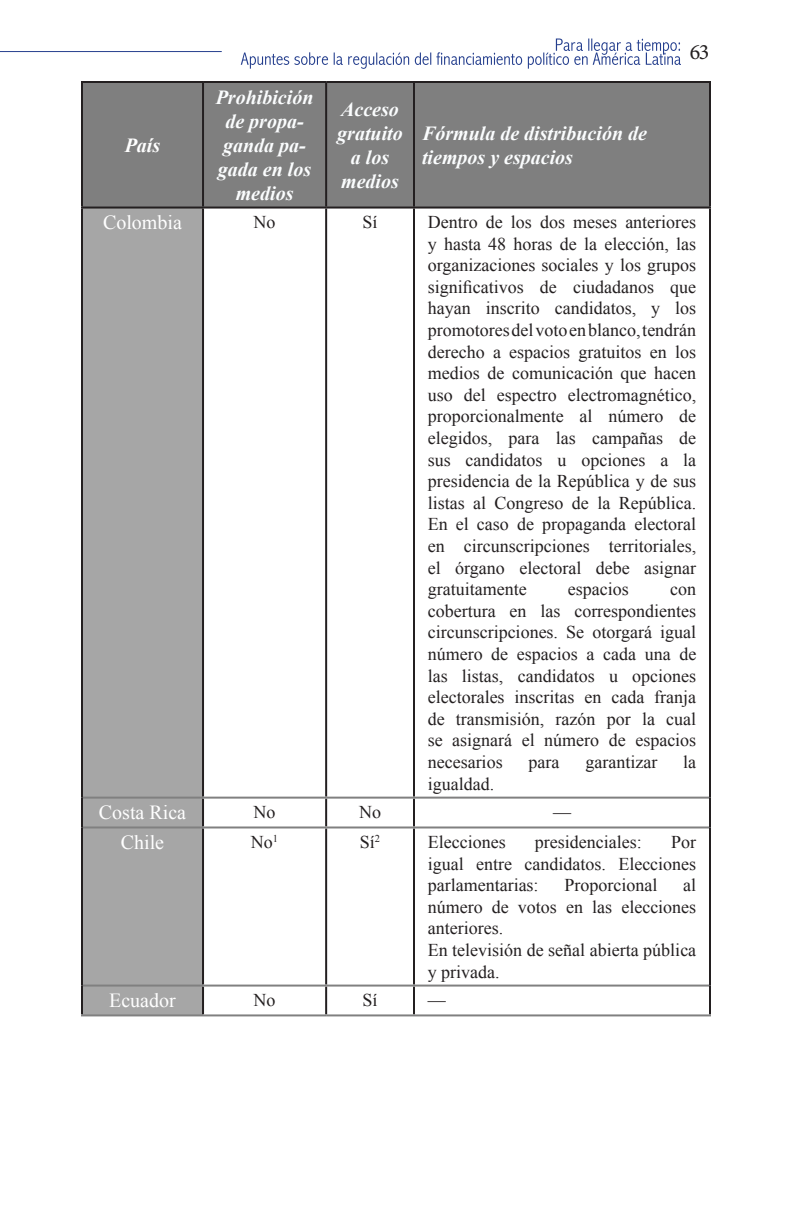
<style>
.page{position:relative;width:792px;height:1224px;background:#fff}
.page>*{position:absolute;margin:0;border:0;box-sizing:border-box;transform-origin:0 0}
.t1{font:22px "Minion Pro";color:#231f20}
.t2{font:italic 700 20px/24px "Times New Roman";color:#fbfdfe;text-align:center}
.t3{font:20px "Times New Roman";color:#fff}
.t4{font:italic 700 20px "Times New Roman";color:#fff}
.t5{font:18px/21.6px "Times New Roman";color:#231f20;text-align:justify}
</style>
<div class="page">
<hr style="left:0;top:51px;width:222px;height:1px;background:#253f8e">
<svg style="left:241px;top:39px;width:440px;height:30px"></svg>
<div style="left:83px;top:83px;width:626px;height:124px;background:#7f7f7f"></div>
<div style="left:83px;top:209px;width:119px;height:805px;background:#a6a6a6"></div>
<hr style="left:81px;top:81px;width:122px;height:2px;background:#231f20">
<hr style="left:81px;top:83px;width:2px;height:124px;background:#231f20">
<hr style="left:203px;top:81px;width:123px;height:2px;background:#231f20">
<hr style="left:202px;top:83px;width:2px;height:124px;background:#231f20">
<hr style="left:326px;top:81px;width:88px;height:2px;background:#231f20">
<hr style="left:325px;top:83px;width:2px;height:124px;background:#231f20">
<hr style="left:414px;top:81px;width:297px;height:2px;background:#231f20">
<hr style="left:413px;top:83px;width:2px;height:124px;background:#231f20">
<hr style="left:709px;top:83px;width:2px;height:124px;background:#231f20">
<hr style="left:81px;top:207px;width:122px;height:2px;background:#231f20">
<hr style="left:81px;top:209px;width:2px;height:589px;background:#231f20">
<hr style="left:203px;top:207px;width:123px;height:2px;background:#231f20">
<hr style="left:202px;top:209px;width:2px;height:588px;background:#231f20">
<hr style="left:326px;top:207px;width:88px;height:2px;background:#231f20">
<hr style="left:325px;top:209px;width:2px;height:588px;background:#231f20">
<hr style="left:414px;top:207px;width:297px;height:2px;background:#231f20">
<hr style="left:413px;top:209px;width:2px;height:588px;background:#231f20">
<hr style="left:709px;top:209px;width:2px;height:589px;background:#231f20">
<hr style="left:81px;top:798px;width:2px;height:29px;background:#231f20">
<hr style="left:202px;top:799px;width:2px;height:27px;background:#231f20">
<hr style="left:325px;top:799px;width:2px;height:27px;background:#231f20">
<hr style="left:413px;top:799px;width:2px;height:27px;background:#231f20">
<hr style="left:709px;top:798px;width:2px;height:29px;background:#231f20">
<hr style="left:81px;top:827px;width:2px;height:159px;background:#231f20">
<hr style="left:202px;top:828px;width:2px;height:157px;background:#231f20">
<hr style="left:325px;top:828px;width:2px;height:157px;background:#231f20">
<hr style="left:413px;top:828px;width:2px;height:157px;background:#231f20">
<hr style="left:709px;top:827px;width:2px;height:159px;background:#231f20">
<hr style="left:81px;top:986px;width:2px;height:28px;background:#231f20">
<hr style="left:202px;top:987px;width:2px;height:27px;background:#231f20">
<hr style="left:325px;top:987px;width:2px;height:27px;background:#231f20">
<hr style="left:413px;top:987px;width:2px;height:27px;background:#231f20">
<hr style="left:709px;top:986px;width:2px;height:28px;background:#231f20">
<hr style="left:83px;top:797px;width:120px;height:2px;background:#808080">
<hr style="left:203px;top:797px;width:123px;height:2px;background:#808080">
<hr style="left:326px;top:797px;width:88px;height:2px;background:#808080">
<hr style="left:414px;top:797px;width:295px;height:2px;background:#808080">
<hr style="left:83px;top:826px;width:120px;height:2px;background:#808080">
<hr style="left:203px;top:826px;width:123px;height:2px;background:#808080">
<hr style="left:326px;top:826px;width:88px;height:2px;background:#808080">
<hr style="left:414px;top:826px;width:295px;height:2px;background:#808080">
<hr style="left:83px;top:985px;width:120px;height:2px;background:#808080">
<hr style="left:203px;top:985px;width:123px;height:2px;background:#808080">
<hr style="left:326px;top:985px;width:88px;height:2px;background:#808080">
<hr style="left:414px;top:985px;width:295px;height:2px;background:#808080">
<hr style="left:81px;top:1014px;width:122px;height:2px;background:#808080">
<hr style="left:203px;top:1014px;width:123px;height:2px;background:#808080">
<hr style="left:326px;top:1014px;width:88px;height:2px;background:#808080">
<hr style="left:414px;top:1014px;width:297px;height:2px;background:#808080">
<p class="t4" style="left:125px;top:131px;width:37px">País</p>
<p class="t2" style="left:216px;top:84px;width:99px">Prohibición de propa&shy;ganda pa&shy;gada en los medios</p>
<p class="t2" style="left:337px;top:96px;width:67px">Acceso gratuito a los medios</p>
<p class="t2" style="left:422px;top:120px;width:227px;text-align:left">Fórmula de distribución de tiempos y espacios</p>
<p class="t1" style="left:690px;top:37px;width:21px">63</p>
<p class="t3" style="left:103px;top:209px;width:80px">Colombia</p>
<p class="t5" style="left:254px;top:211px;width:23px">No</p>
<p class="t5" style="left:363px;top:211px;width:17px">Sí</p>
<p class="t5" style="left:428px;top:211px;width:270px">Dentro de los dos meses anteriores y hasta 48 horas de la elección, las organizaciones sociales y los grupos significativos de ciudadanos que hayan inscrito candidatos, y los promotores del voto en blanco, tendrán derecho a espacios gratuitos en los medios de comunicación que hacen uso del espectro electromagnético, proporcionalmente al número de elegidos, para las campañas de sus candidatos u opciones a la presidencia de la República y de sus listas al Congreso de la República.<br>En el caso de propaganda electoral en circunscripciones territoriales, el órgano electoral debe asignar gratuitamente</p>
<p class="t5" style="left:568px;top:578px;width:62px">espacios</p>
<p class="t5" style="left:428px;top:578px;width:270px;text-indent:243px">con cobertura en las correspondientes circunscripciones. Se otorgará igual número de espacios a cada una de las listas, candidatos u opciones electorales inscritas en cada franja de transmisión, razón por la cual se asignará el número de espacios necesarios</p>
<p class="t5" style="left:529px;top:751px;width:32px">para</p>
<p class="t5" style="left:585px;top:751px;width:73px">garantizar</p>
<p class="t5" style="left:683px;top:751px;width:14px">la</p>
<p class="t5" style="left:428px;top:773px;width:68px">igualdad.</p>
<p class="t3" style="left:99px;top:799px;width:89px">Costa Rica</p>
<p class="t5" style="left:254px;top:801px;width:23px">No</p>
<p class="t5" style="left:359px;top:801px;width:23px">No</p>
<p class="t5" style="left:553px;top:801px;width:19px">—</p>
<p class="t3" style="left:121px;top:829px;width:45px">Chile</p>
<p class="t5" style="left:251px;top:831px;width:29px">No<sup>1</sup></p>
<p class="t5" style="left:360px;top:831px;width:22px">Sí<sup>2</sup></p>
<p class="t5" style="left:428px;top:831px;width:79px">Elecciones</p>
<p class="t5" style="left:535px;top:831px;width:108px">presidenciales:</p>
<p class="t5" style="left:428px;top:831px;width:270px;text-indent:244px">Por igual entre candidatos. Elecciones parlamentarias:</p>
<p class="t5" style="left:428px;top:874px;width:270px;text-indent:256px">al número de votos en las elecciones anteriores.</p>
<p class="t5" style="left:428px;top:939px;width:270px">En televisión de señal abierta pública y privada.</p>
<p class="t5" style="left:564px;top:874px;width:94px">Proporcional</p>
<p class="t3" style="left:109px;top:987px;width:68px">Ecuador</p>
<p class="t5" style="left:254px;top:989px;width:23px">No</p>
<p class="t5" style="left:363px;top:989px;width:17px">Sí</p>
<p class="t5" style="left:428px;top:989px;width:19px">—</p>
</div>
